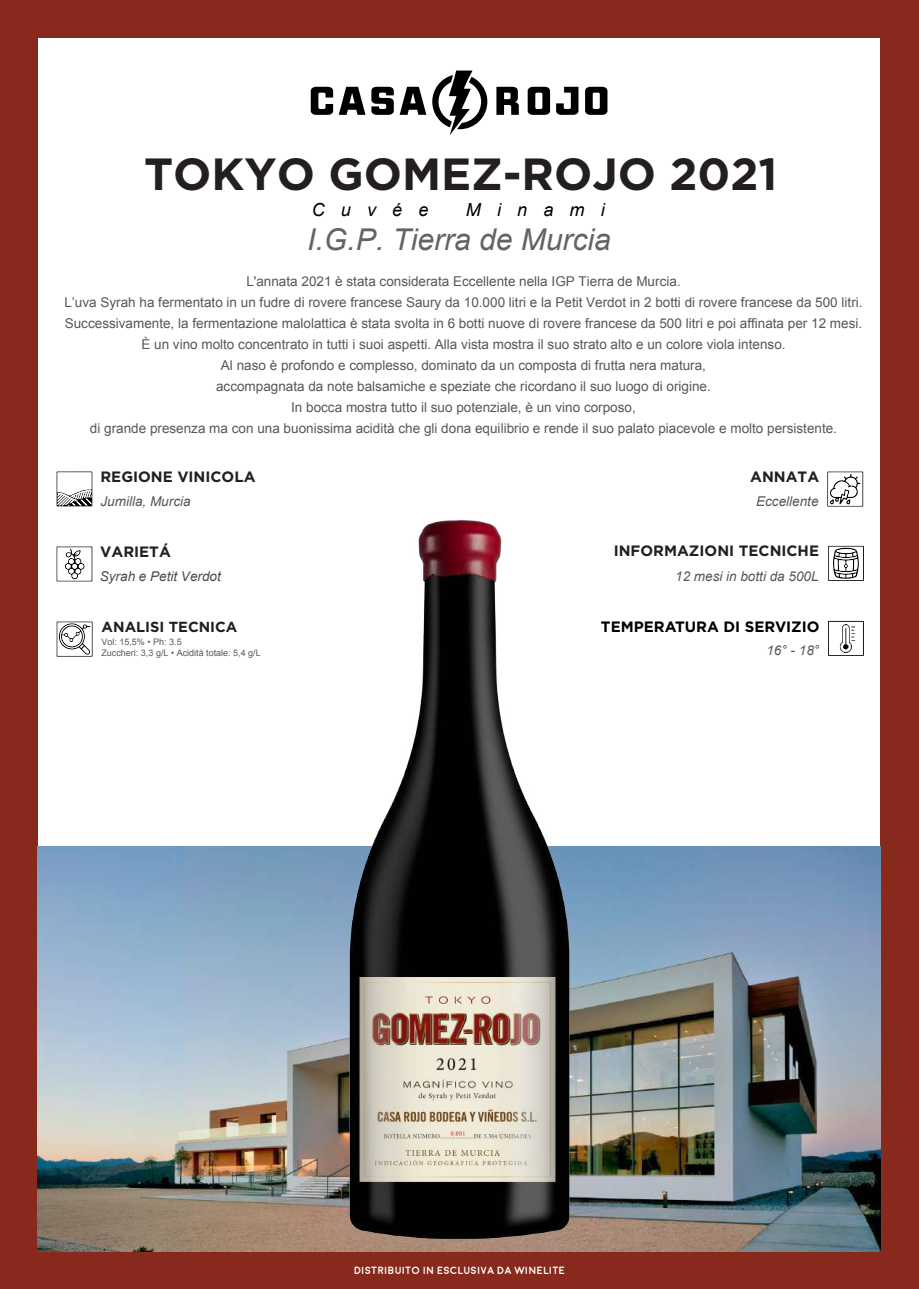
<style>
.page{position:relative;width:919px;height:1289px;background:#fff}
.page>*{position:absolute;margin:0;border:0;box-sizing:border-box;transform-origin:0 0}
.t1{font:700 45px "Gotham";color:#241f1f}
.t2{font:italic 30px "Arial";color:#646363}
.t3{font:italic 18px "Arial";letter-spacing:.9em;color:#000}
.t4{font:700 15px "Gotham";color:#241f1f}
.t5{font:700 15px "Gotham";color:#000}
.t6{font:700 14.55px "Gotham";color:#202020}
.t7{font:13.5px/21px "Arial";color:#585756;text-align:center}
.t8{font:italic 13.5px "Arial";color:#585756}
.t9{font:italic 13.5px "Arial";color:#4e4b4c}
.t10{font:700 10.5px "Moon";color:#fff}
.t11{font:9px/10.8px "Arial";color:#595959}
</style>
<div class="page">
<div style="left:0;top:0;width:38px;height:1288px;background:#87291d"></div>
<div style="left:880px;top:0;width:38px;height:1288px;background:#87291d"></div>
<div style="left:34px;top:1250px;width:847px;height:38px;background:#87291d"></div>
<div style="left:36px;top:0;width:845px;height:38px;background:#87291d"></div>
<img style="left:38px;top:846px;width:842px;height:405px">
<svg style="left:56px;top:471px;width:37px;height:36px"></svg>
<svg style="left:56px;top:546px;width:37px;height:36px"></svg>
<svg style="left:56px;top:621px;width:37px;height:36px"></svg>
<svg style="left:432px;top:71px;width:55px;height:64px"></svg>
<svg style="left:311px;top:87px;width:22px;height:28px"></svg>
<svg style="left:371px;top:87px;width:55px;height:28px"></svg>
<svg style="left:527px;top:87px;width:23px;height:28px"></svg>
<svg style="left:585px;top:87px;width:22px;height:28px"></svg>
<svg style="left:496px;top:87px;width:23px;height:28px"></svg>
<svg style="left:556px;top:87px;width:22px;height:28px"></svg>
<svg style="left:339px;top:87px;width:26px;height:28px"></svg>
<svg style="left:827px;top:471px;width:37px;height:36px"></svg>
<svg style="left:828px;top:545px;width:36px;height:36px"></svg>
<svg style="left:828px;top:621px;width:35px;height:35px"></svg>
<img style="left:350px;top:520px;width:219px;height:720px">
<h1 class="t1" style="left:144px;top:148px;width:635px">TOKYO GOMEZ-ROJO 2021</h1>
<h3 class="t3" style="left:312px;top:200px;width:118px">Cuvée</h3>
<h3 class="t3" style="left:466px;top:200px;width:140px">Minami</h3>
<h2 class="t2" style="left:307px;top:222px;width:305px">I.G.P. Tierra de Murcia</h2>
<p class="t7" style="left:64px;top:270px;width:799px">L'annata 2021 è stata considerata Eccellente nella IGP Tierra de Murcia.<br>L’uva Syrah ha fermentato in un fudre di rovere francese Saury da 10.000 litri e la Petit Verdot in 2 botti di rovere francese da 500 litri.<br>Successivamente, la fermentazione malolattica è stata svolta in 6 botti nuove di rovere francese da 500 litri e poi affinata per 12 mesi.<br>È un vino molto concentrato in tutti i suoi aspetti. Alla vista mostra il suo strato alto e un colore viola intenso.<br>Al naso è profondo e complesso, dominato da un composta di frutta nera matura,<br>accompagnata da note balsamiche e speziate che ricordano il suo luogo di origine.<br>In bocca mostra tutto il suo potenziale, è un vino corposo,<br>di grande presenza ma con una buonissima acidità che gli dona equilibrio e rende il suo palato piacevole e molto persistente.</p>
<p class="t4" style="left:100px;top:468px;width:156px">REGIONE VINICOLA</p>
<p class="t8" style="left:100px;top:494px;width:92px">Jumilla, Murcia</p>
<p class="t4" style="left:100px;top:543px;width:72px">VARIETÁ</p>
<p class="t9" style="left:100px;top:569px;width:122px">Syrah e Petit Verdot</p>
<p class="t6" style="left:102px;top:618px;width:137px">ANALISI TECNICA</p>
<p class="t11" style="left:101px;top:637px;width:161px">Vol: 15,5% • Ph: 3.5<br>Zuccheri: 3,3 g/L • Acidità totale: 5,4 g/L</p>
<p class="t4" style="left:750px;top:468px;width:70px">ANNATA</p>
<p class="t8" style="left:756px;top:494px;width:64px">Eccellente</p>
<p class="t4" style="left:613px;top:542px;width:207px">INFORMAZIONI TECNICHE</p>
<p class="t8" style="left:675px;top:568px;width:145px">12 mesi in botti da 500L</p>
<p class="t5" style="left:601px;top:617px;width:220px">TEMPERATURA DI SERVIZIO</p>
<p class="t8" style="left:766px;top:643px;width:54px">16° - 18°</p>
<p class="t10" style="left:353px;top:1265px;width:213px">DISTRIBUITO IN ESCLUSIVA DA WINELITE</p>
</div>
